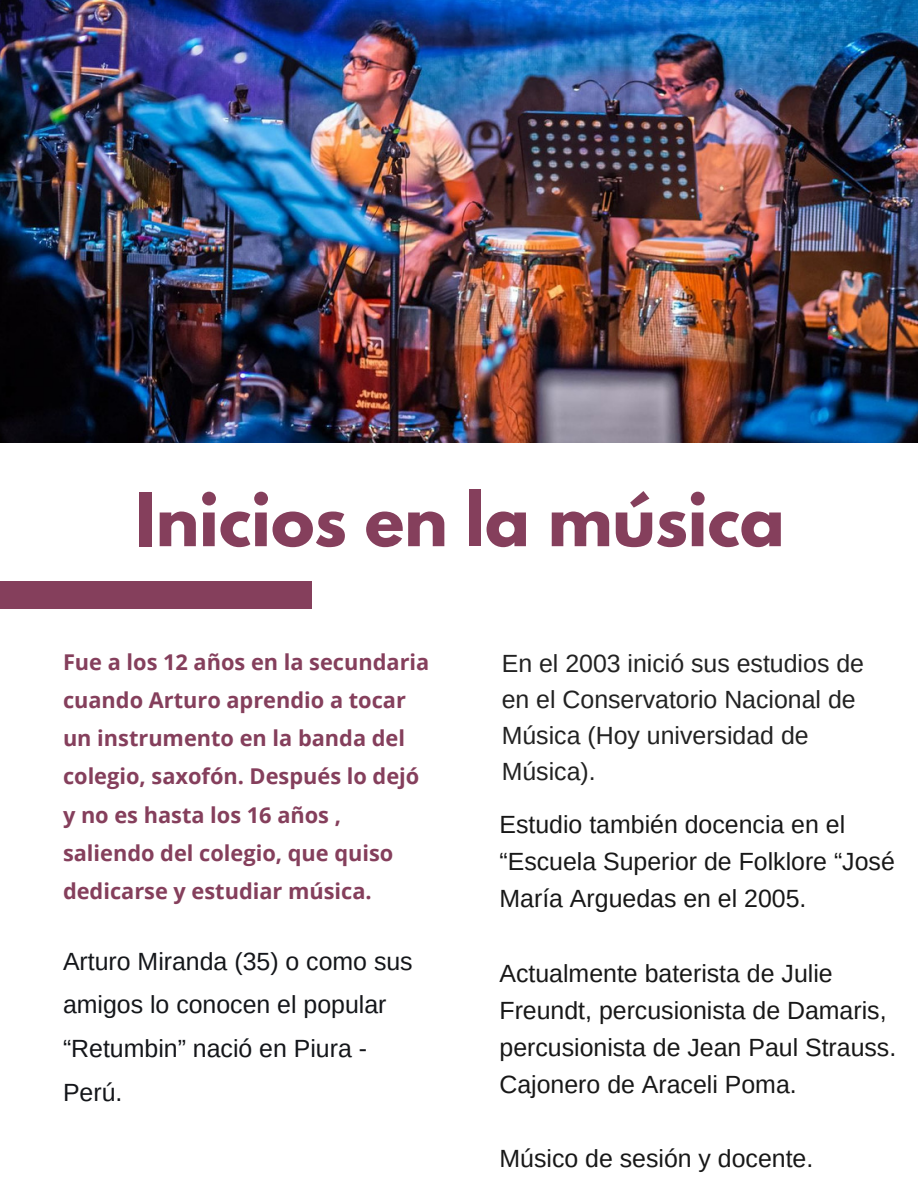
<style>
.page{position:relative;width:918px;height:1188px;background:#fff}
.page>*{position:absolute;margin:0;border:0;box-sizing:border-box;transform-origin:0 0}
.t1{font:700 65.7px "League Spartan";color:#853f5c}
.t2{font:24.9px/37.2px "Arimo";color:#181818}
.t3{font:24.9px/36px "Arimo";color:#222}
.t4{font:24.9px/43.8px "Arimo";color:#14161a}
.t5{font:700 21.75px/38.2px "Open Sans";color:#853f5c}
</style>
<div class="page">
<img style="left:0;top:0;width:918px;height:442px">
<div style="left:0;top:581px;width:312px;height:28px;background:#853f5c"></div>
<h1 class="t1" style="left:136px;top:487px;width:651px">Inicios en la música</h1>
<p class="t5" style="left:63px;top:642px;width:368px">Fue a los 12 años en la secundaria cuando Arturo aprendio a tocar un instrumento en la banda del colegio, saxofón. Después lo dejó y no es hasta los 16 años , saliendo del colegio, que quiso dedicarse y estudiar música.</p>
<p class="t3" style="left:502px;top:645px;width:364px">En el 2003 inició sus estudios de en el Conservatorio Nacional de<br>Música (Hoy universidad de<br>Música).</p>
<p class="t2" style="left:500px;top:806px;width:397px">Estudio también docencia en el “Escuela Superior de Folklore “José<br>María Arguedas en el 2005.</p>
<p class="t4" style="left:63px;top:939px;width:351px">Arturo Miranda (35) o como sus amigos lo conocen el popular “Retumbin” nació en Piura -<br>Perú.</p>
<p class="t2" style="left:500px;top:954px;width:398px">Actualmente baterista de Julie<br>Freundt, percusionista de Damaris, percusionista de Jean Paul Strauss.<br>Cajonero de Araceli Poma.</p>
<p class="t2" style="left:500px;top:1140px;width:315px">Músico de sesión y docente.</p>
</div>
